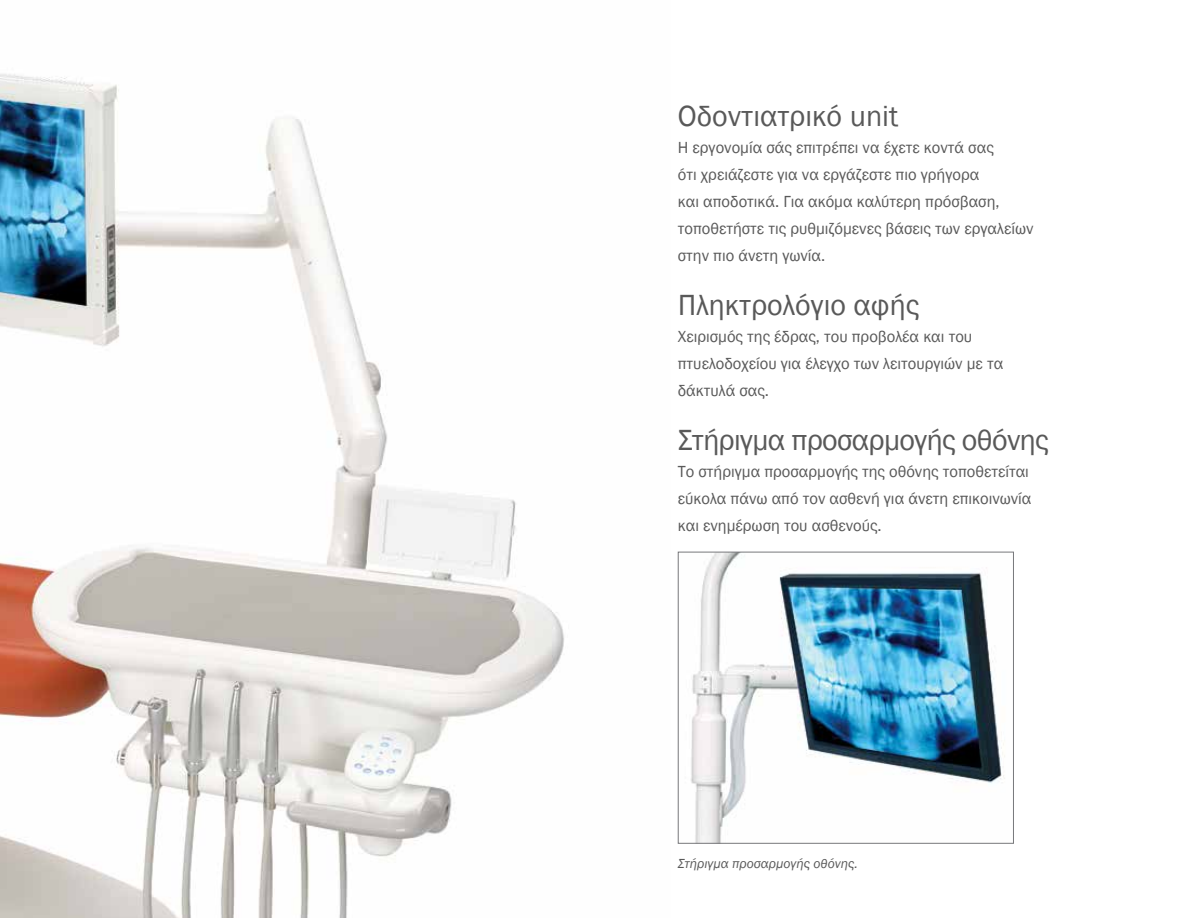
<style>
.page{position:relative;width:1188px;height:918px;background:#fff}
.page>*{position:absolute;margin:0;border:0;box-sizing:border-box;transform-origin:0 0}
.t1{font:30px "Franklin Gothic";color:#595959}
.t2{font:30px "Franklin Gothic";letter-spacing:-.02em;color:#595959}
.t3{font:16.5px/27px "Franklin Gothic";color:#595959}
.t4{font:italic 13.5px "Franklin Gothic";color:#595959}
</style>
<div class="page">
<img style="left:691px;top:554px;width:314px;height:288px">
<div style="left:678px;top:552px;width:336px;height:292px;border:1px solid #77787b"></div>
<img style="left:0;top:74px;width:564px;height:844px">
<h1 class="t1" style="left:678px;top:98px;width:222px">Oδοντιατρικό unit</h1>
<p class="t3" style="left:678px;top:135px;width:357px">H εργονομία σάς επιτρέπει να έχετε κοντά σας<br>ότι χρειάζεστε για να εργάζεστε πιο γρήγορα<br>και αποδοτικά. Για ακόμα καλύτερη πρόσβαση, τοποθετήστε τις ρυθμιζόμενες βάσεις των εργαλείων στην πιο άνετη γωνία.</p>
<h1 class="t1" style="left:678px;top:287px;width:243px">Πληκτρολόγιο αφής</h1>
<p class="t3" style="left:678px;top:324px;width:327px">Χειρισμός της έδρας, του προβολέα και του πτυελοδοχείου για έλεγχο των λειτουργιών με τα δάκτυλά σας.</p>
<h1 class="t2" style="left:678px;top:422px;width:373px">Στήριγμα προσαρμογής οθόνης</h1>
<p class="t3" style="left:678px;top:459px;width:355px">Το στήριγμα προσαρμογής της οθόνης τοποθετείται εύκολα πάνω από τον ασθενή για άνετη επικοινωνία και ενημέρωση του ασθενούς.</p>
<p class="t4" style="left:678px;top:855px;width:182px">Στήριγμα προσαρμογής οθόνης.</p>
</div>
